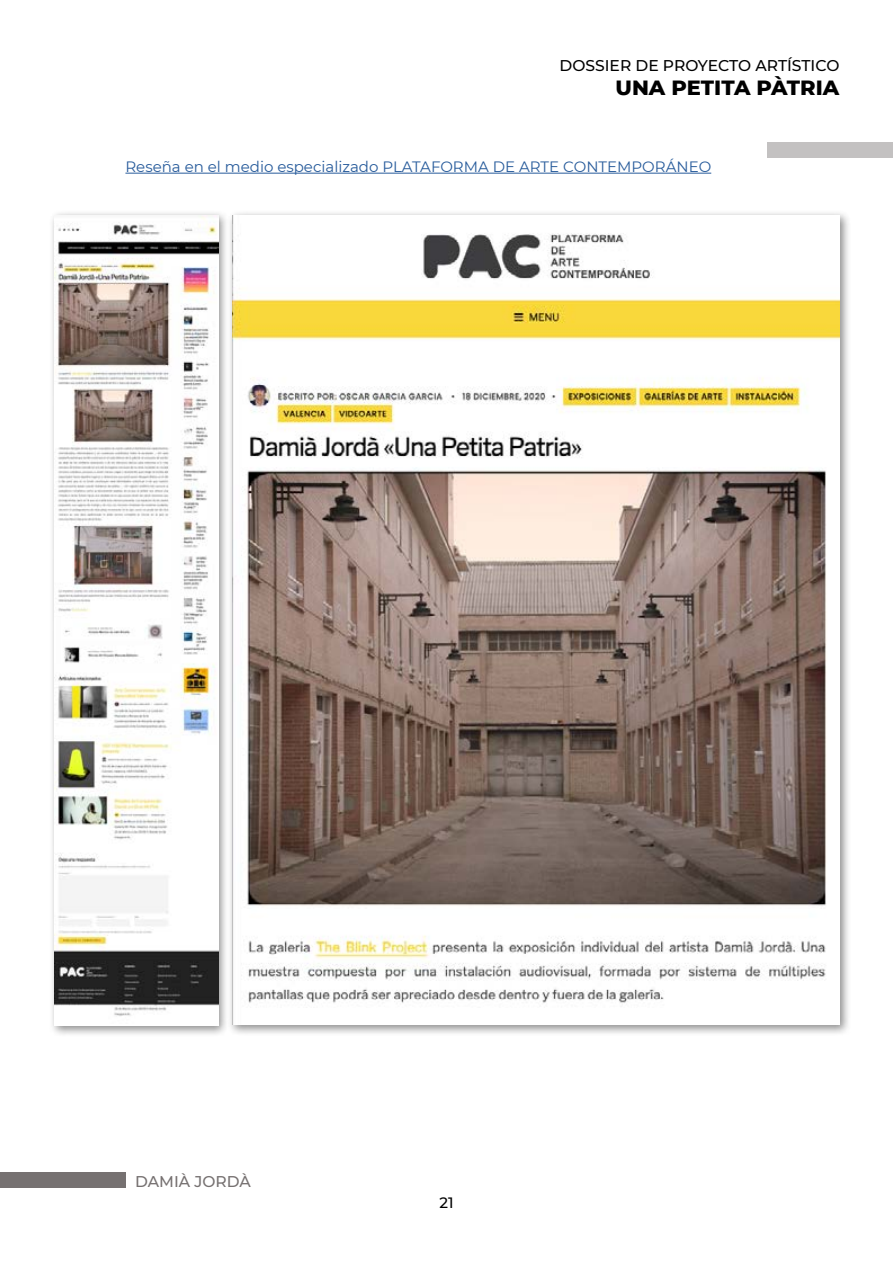
<style>
.page{position:relative;width:893px;height:1263px;background:#fff}
.page>*{position:absolute;margin:0;border:0;box-sizing:border-box;transform-origin:0 0}
.t1{font:800 21px "Montserrat";color:#000}
.t2{font:500 15.6px "Montserrat";color:#000}
.t3{font:500 15.6px "Montserrat";color:#767171}
.t4{font:15px "Montserrat";color:#275b9b}
.t5{font:500 15px "Montserrat";color:#000}
</style>
<div class="page">
<div style="left:0;top:1172px;width:125px;height:15px;background:#767171"></div>
<div style="left:767px;top:142px;width:126px;height:15px;background:#c3c1c1"></div>
<hr style="left:125px;top:173px;width:586px;height:1px;background:#275b9b">
<div style="left:227px;top:210px;width:623px;height:827px;background:#000;opacity:.45"></div>
<img style="left:232px;top:215px;width:607px;height:810px">
<div style="left:49px;top:210px;width:180px;height:827px;background:#000;opacity:.45"></div>
<img style="left:54px;top:215px;width:164px;height:811px">
<p class="t2" style="left:560px;top:55px;width:281px">DOSSIER DE PROYECTO ARTÍSTICO</p>
<h1 class="t1" style="left:615px;top:72px;width:225px">UNA PETITA PÀTRIA</h1>
<p class="t4" style="left:125px;top:156px;width:587px">Reseña en el medio especializado PLATAFORMA DE ARTE CONTEMPORÁNEO</p>
<p class="t3" style="left:135px;top:1171px;width:117px">DAMIÀ JORDÀ</p>
<p class="t5" style="left:439px;top:1193px;width:16px">21</p>
</div>
